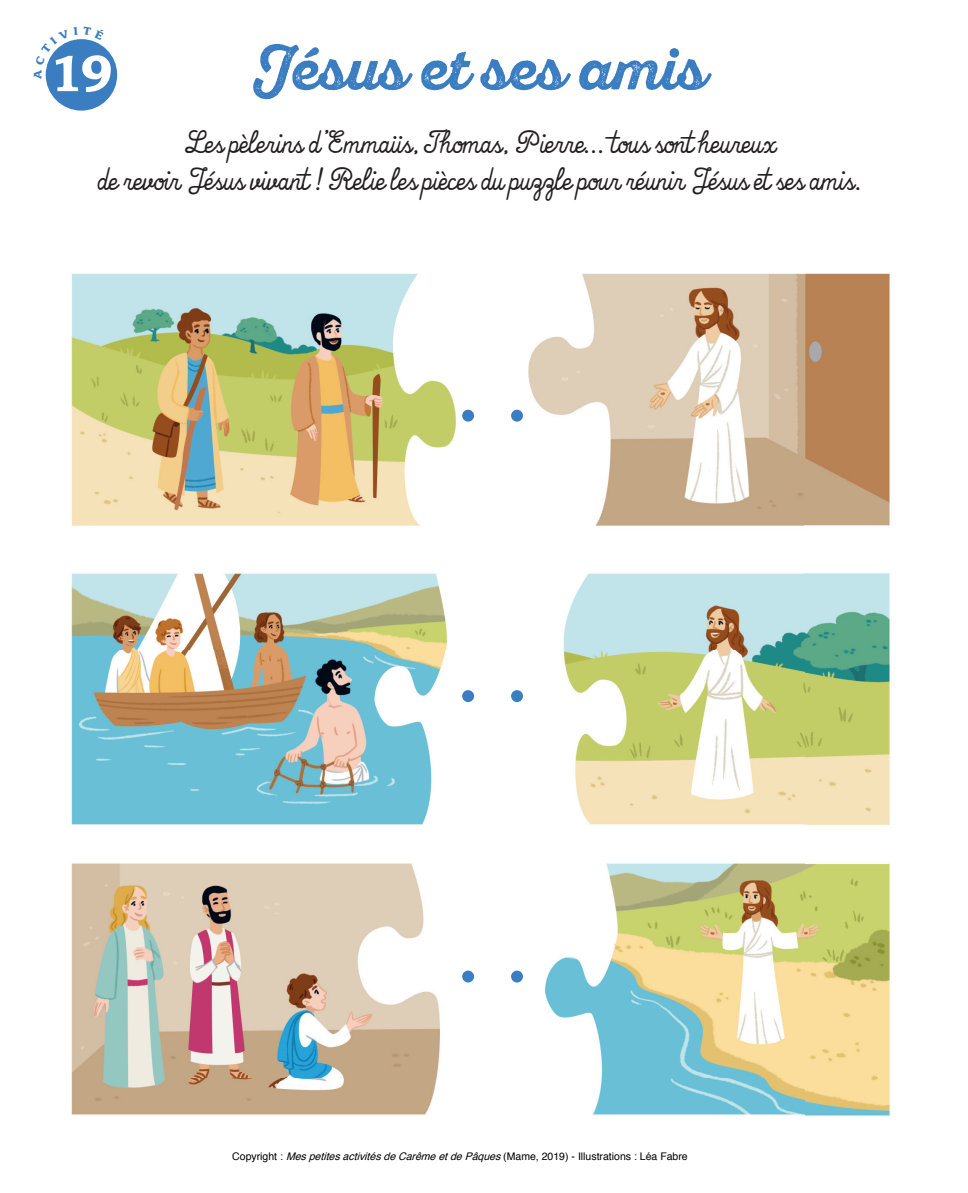
<style>
.page{position:relative;width:968px;height:1193px;background:#fff}
.page>*{position:absolute;margin:0;border:0;box-sizing:border-box;transform-origin:0 0}
.t1{font:56.52px "Avance Bold SC";color:#fff;scale:1.11 1}
.t2{font:700 55.82px "Sant Elia Rough Alt";color:#3a7dc0}
.t3{font:italic 29.75px/36.8px "Thats Font Folks";color:#231f20;text-align:center}
.t4{font:10.5px "Helvetica";color:#000}
.s1{font-style:italic}
</style>
<div class="page">
<img style="left:71px;top:273px;width:819px;height:843px">
<div style="left:462px;top:970px;width:12px;height:12px;background:#3a7dc0;border-radius:50%"></div>
<div style="left:462px;top:690px;width:12px;height:12px;background:#3a7dc0;border-radius:50%"></div>
<div style="left:462px;top:410px;width:12px;height:11px;background:#3a7dc0;border-radius:50%"></div>
<div style="left:511px;top:970px;width:12px;height:12px;background:#3a7dc0;border-radius:50%"></div>
<div style="left:511px;top:690px;width:12px;height:12px;background:#3a7dc0;border-radius:50%"></div>
<div style="left:511px;top:410px;width:12px;height:11px;background:#3a7dc0;border-radius:50%"></div>
<div style="left:46px;top:39px;width:71px;height:72px;background:#3a7dc0;border-radius:50%"></div>
<svg style="left:45px;top:39px;width:60px;height:40px"></svg>
<h1 class="t1" style="left:50px;top:44px;width:58px">19</h1>
<h2 class="t2" style="left:254px;top:37px;width:453px">Jésus et ses amis</h2>
<p class="t3" style="left:98px;top:124px;width:764px">Les pèlerins d’Emmaüs, Thomas, Pierre… tous sont heureux<br>de revoir Jésus vivant ! Relie les pièces du puzzle pour réunir Jésus et ses amis.</p>
<p class="t4" style="left:232px;top:1147px;width:457px">Copyright : <span class="s1">MespetitesactivitésdeCarêmeetdePâques</span>(Mame, 2019) - Illustrations : Léa Fabre</p>
</div>
